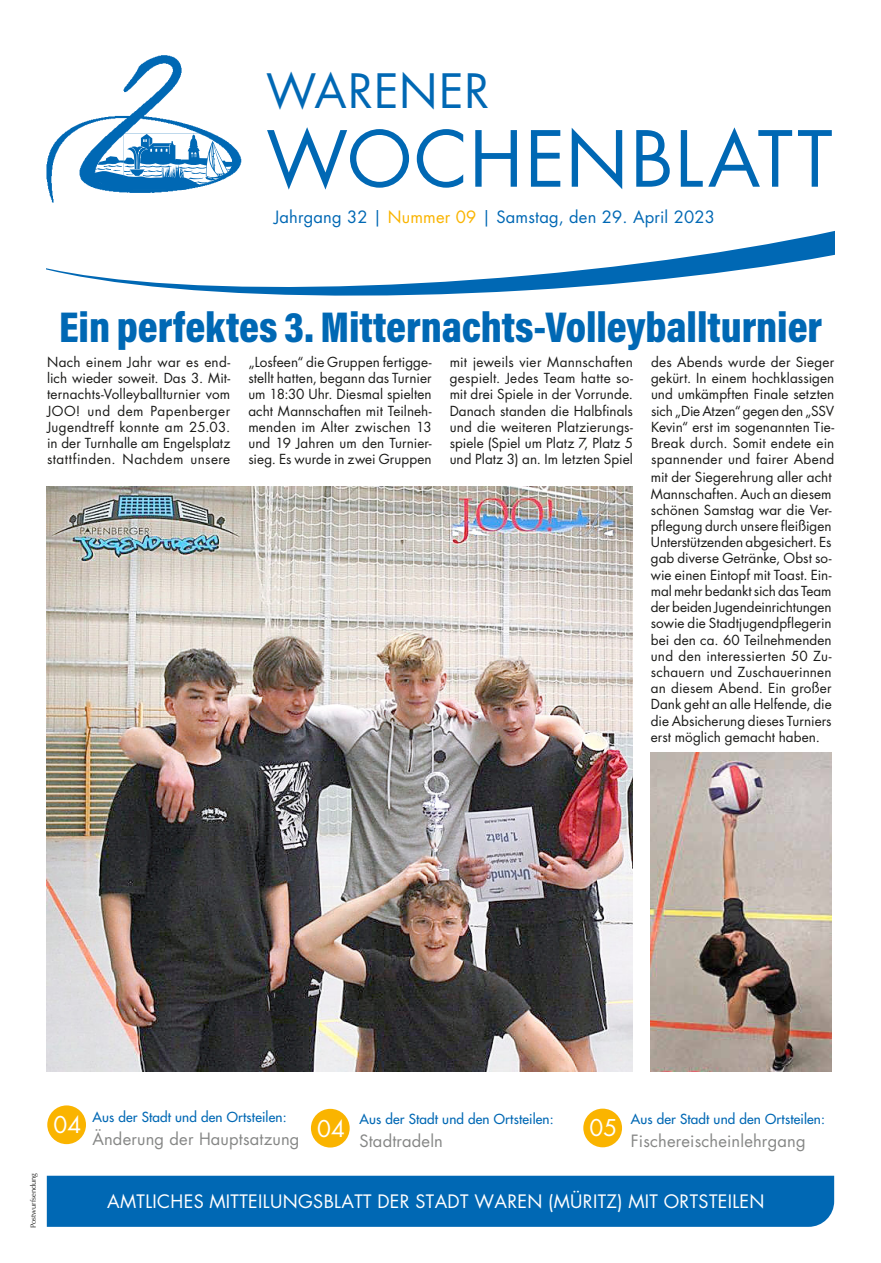
<style>
.page{position:relative;width:881px;height:1263px;background:#fff}
.page>*{position:absolute;margin:0;border:0;box-sizing:border-box;transform-origin:0 0}
.t1{font:75.15px "Futura LT";letter-spacing:.025em;color:#0068b4}
.t2{font:46.05px "Futura LT";letter-spacing:.015em;color:#0068b4}
.t3{font:43.5px "Acumin Variable Concept";letter-spacing:-.005em;color:#0068b4}
.t4{font:22.5px "Futura LT";color:#fff}
.t5{font:18px "Futura LT";letter-spacing:.02em;color:#fff}
.t6{font:16.5px "Futura LT";letter-spacing:.01em;color:#868786}
.t7{font:16.5px "Futura LT";letter-spacing:.01em;color:#0068b4}
.t8{font:13.5px/16.2px "Futura LT";letter-spacing:.01em;color:#1a1a18;text-align:justify}
.t9{font:13.5px "Futura LT";letter-spacing:.01em;color:#0068b4}
.t10{font:7.5px "Optima LT";color:#1a1a18}
.s1{color:#fab400}
</style>
<div class="page">
<div style="left:47px;top:1176px;width:786px;height:51px;background:#0068b4"></div>
<img style="left:46px;top:55px;width:196px;height:148px">
<svg style="left:47px;top:231px;width:786px;height:65px"></svg>
<div style="left:47px;top:1105px;width:39px;height:39px;background:#fab400;border-radius:50%"></div>
<div style="left:311px;top:1109px;width:38px;height:38px;background:#fab400;border-radius:50%"></div>
<div style="left:583px;top:1108px;width:38px;height:39px;background:#fab400;border-radius:50%"></div>
<img style="left:650px;top:753px;width:181px;height:319px">
<img style="left:47px;top:487px;width:584px;height:584px">
<h2 class="t2" style="left:266px;top:61px;width:225px">WARENER</h2>
<h1 class="t1" style="left:266px;top:111px;width:567px">WOCHENBLATT</h1>
<p class="t7" style="left:274px;top:206px;width:442px">Jahrgang 32 | <span class="s1">Nummer 09</span> | Samstag, den 29. April 2023</p>
<h3 class="t3" style="left:59px;top:297px;width:764px">Ein perfektes 3. Mitternachts-Volleyballturnier</h3>
<p class="t8" style="left:47px;top:354px;width:185px">Nach einem Jahr war es end&shy;lich wieder soweit. Das 3. Mit&shy;ternachts-Volleyballturnier vom JOO! und dem Papenberger Jugendtreff konnte am 25.03. in der Turnhalle am Engelsplatz stattfinden. Nachdem unsere</p>
<p class="t8" style="left:248px;top:354px;width:185px">„Losfeen“ die Gruppen fertigge&shy;stellt hatten, begann das Turnier um 18:30 Uhr. Diesmal spielten acht Mannschaften mit Teilneh&shy;menden im Alter zwischen 13 und 19 Jahren um den Turnier&shy;sieg. Es wurde in zwei Gruppen</p>
<p class="t8" style="left:449px;top:354px;width:185px">mit jeweils vier Mannschaften gespielt. Jedes Team hatte so&shy;mit drei Spiele in der Vorrunde.<br>Danach standen die Halbfinals und die weiteren Platzierungs&shy;spiele (Spiel um Platz 7, Platz 5 und Platz 3) an. Im letzten Spiel</p>
<p class="t8" style="left:650px;top:354px;width:185px">des Abends wurde der Sieger gekürt. In einem hochklassigen und umkämpften Finale setzten sich „Die Atzen“ gegen den „SSV Kevin“ erst im sogenannten Tie-Break durch. Somit endete ein spannender und fairer Abend</p>
<p class="t8" style="left:650px;top:470px;width:182px">mit der Siegerehrung aller acht Mannschaften. Auch an diesem schönen Samstag war die Ver&shy;pflegung durch unsere fleißigen Unterstützenden abgesichert. Es gab diverse Getränke, Obst so&shy;wie einen Eintopf mit Toast. Ein&shy;mal mehr bedankt sich das Team der beiden Jugendeinrichtungen sowie die Stadtjugendpflegerin bei den ca. 60 Teilnehmenden und den interessierten 50 Zu&shy;schauern und Zuschauerinnen an diesem Abend. Ein großer Dank geht an alle Helfende, die die Absicherung dieses Turniers erst möglich gemacht haben.</p>
<p class="t10" style="left:29px;top:1227px;width:56px;rotate:-90deg">Postwurfsendung</p>
<p class="t9" style="left:92px;top:1108px;width:196px">Aus der Stadt und den Ortsteilen:</p>
<p class="t6" style="left:92px;top:1128px;width:208px">Änderung der Hauptsatzung</p>
<p class="t9" style="left:359px;top:1110px;width:196px">Aus der Stadt und den Ortsteilen:</p>
<p class="t6" style="left:359px;top:1130px;width:85px">Stadtradeln</p>
<h3 class="t4" style="left:54px;top:1110px;width:29px">04</h3>
<h3 class="t4" style="left:317px;top:1114px;width:29px">04</h3>
<h3 class="t4" style="left:589px;top:1114px;width:29px">05</h3>
<p class="t9" style="left:630px;top:1110px;width:196px">Aus der Stadt und den Ortsteilen:</p>
<p class="t6" style="left:630px;top:1130px;width:176px">Fischereischeinlehrgang</p>
<h3 class="t5" style="left:107px;top:1190px;width:658px">AMTLICHES MITTEILUNGSBLATT DER STADT WAREN (MÜRITZ) MIT ORTSTEILEN</h3>
</div>
